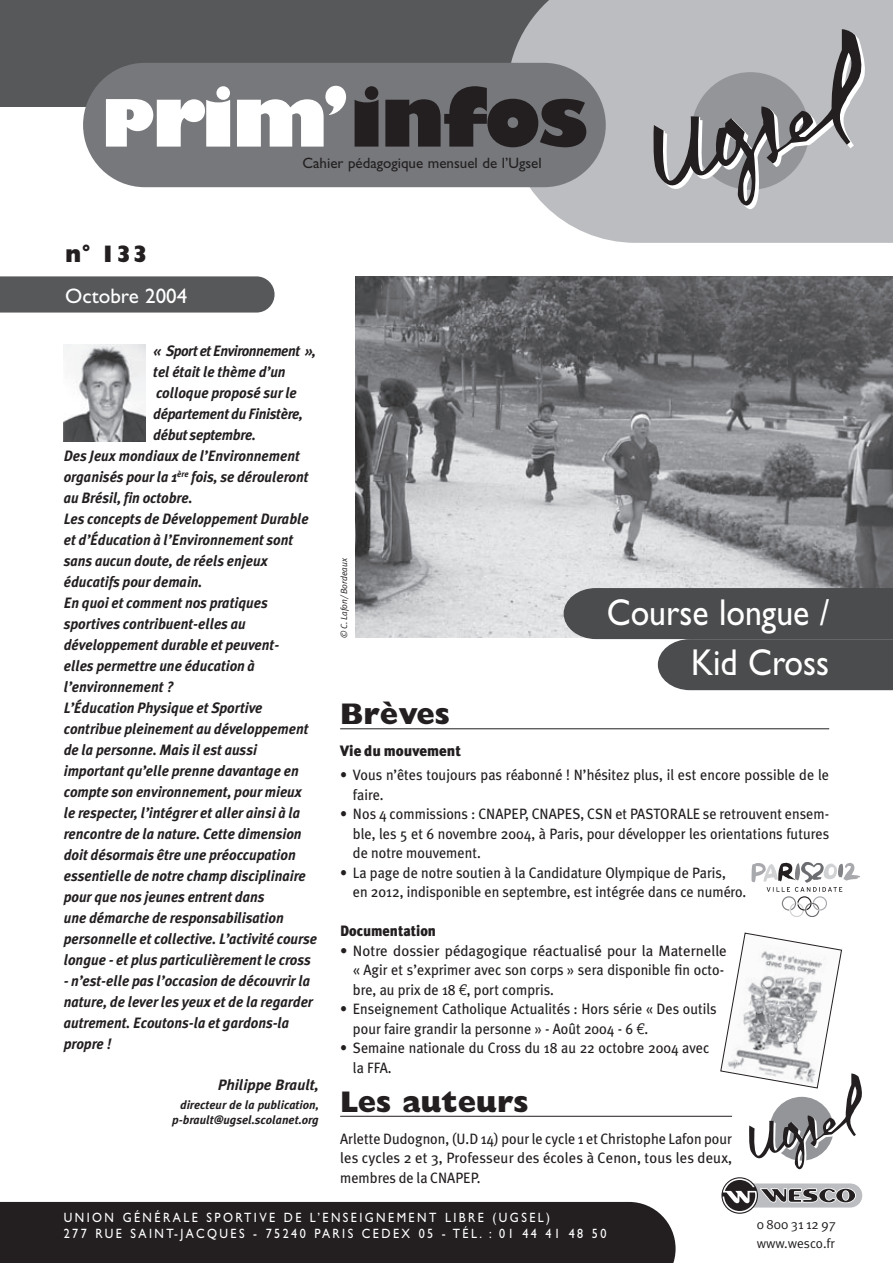
<style>
.page{position:relative;width:893px;height:1263px;background:#fff}
.page>*{position:absolute;margin:0;border:0;box-sizing:border-box;transform-origin:0 0}
.t1{font:37.5px/49.5px "Gill Sans";color:#fff;text-align:right;scale:.9 1}
.t2{font:800 30px "Gill Sans";color:#231f20}
.t3{font:800 24px "Gill Sans";color:#231f20}
.t4{font:21px "Gill Sans";color:#fff}
.t5{font:italic 700 15px/21px "Meta Plus";color:#231f20;scale:.95 1}
.t6{font:15px/19.5px "Meta Plus";color:#231f20;scale:.95 1}
.t7{font:15px/19.5px "Meta Plus";color:#231f20}
.t8{font:italic 700 15px "Meta Plus";letter-spacing:-.02em;color:#231f20;scale:.95 1}
.t9{font:15px "Gill Sans";color:#231f20}
.t10{font:italic 700 15px "Meta Plus";letter-spacing:-.03em;color:#231f20;scale:.95 1}
.t11{font:italic 700 15px "Meta Plus";color:#231f20}
.t12{font:900 15px "Meta Plus";color:#231f20}
.t13{font:900 15px "Meta Plus";color:#231f20;scale:.95 1}
.t14{font:13.5px/16.2px "Gill Sans";letter-spacing:.2em;color:#fff;scale:.9 1}
.t15{font:13.5px/19.5px "Meta Plus Normal";color:#231f20}
.t16{font:italic 700 12px/15px "Meta Plus";color:#231f20;text-align:right}
.t17{font:italic 9px "Meta Plus Normal";color:#231f20}
.s1{font-family:"Linotype Euro Font Ato F"}
</style>
<div class="page">
<img style="left:355px;top:276px;width:538px;height:362px">
<div style="left:0;top:0;width:583px;height:106px;background:#57585a"></div>
<svg style="left:507px;top:0;width:386px;height:243px;background:#bdbec1"></svg>
<svg style="left:83px;top:63px;width:523px;height:124px;background:#7b7d80"></svg>
<svg style="left:106px;top:86px;width:124px;height:61px"></svg>
<svg style="left:355px;top:86px;width:23px;height:61px"></svg>
<svg style="left:385px;top:86px;width:201px;height:61px;background:#434143"></svg>
<svg style="left:237px;top:86px;width:109px;height:61px"></svg>
<div style="left:0;top:1202px;width:676px;height:61px;background:#231f20"></div>
<div style="left:0;top:276px;width:275px;height:37px;background:#57585a"></div>
<hr style="left:340px;top:728px;width:489px;height:1px;background:#231f20">
<hr style="left:340px;top:1116px;width:392px;height:1px;background:#231f20">
<div style="left:731px;top:1183px;width:131px;height:24px;background:#bcbdc0;border-radius:12px"></div>
<svg style="left:721px;top:1177px;width:37px;height:37px"></svg>
<svg style="left:723px;top:1178px;width:133px;height:34px"></svg>
<img style="left:64px;top:344px;width:82px;height:98px">
<svg style="left:564px;top:588px;width:329px;height:102px"></svg>
<svg style="left:720px;top:932px;width:142px;height:238px"></svg>
<svg style="left:652px;top:29px;width:220px;height:180px;background:#a3a4a6"></svg>
<svg style="left:751px;top:862px;width:109px;height:55px"></svg>
<h3 class="t3" style="left:65px;top:240px;width:85px">n° 133</h3>
<h3 class="t4" style="left:65px;top:283px;width:123px">Octobre 2004</h3>
<p class="t9" style="left:303px;top:154px;width:241px">Cahier pédagogique mensuel de l’Ugsel</p>
<p class="t10" style="left:153px;top:342px;width:173px">« Sport et Environnement »,</p>
<p class="t5" style="left:153px;top:361px;width:141px">tel était le thème d’un</p>
<p class="t5" style="left:156px;top:382px;width:150px">colloque proposé sur le</p>
<p class="t8" style="left:153px;top:405px;width:159px">département du Finistère,</p>
<p class="t8" style="left:153px;top:426px;width:109px">début septembre.</p>
<p class="t5" style="left:64px;top:445px;width:250px">Des Jeux mondiaux de l’Environnement</p>
<p class="t5" style="left:64px;top:466px;width:259px">organisés pour la 1<sup>ère</sup> fois, se dérouleront</p>
<p class="t5" style="left:64px;top:487px;width:137px">au Brésil, fin octobre.</p>
<p class="t5" style="left:64px;top:508px;width:259px">Les concepts de Développement Durable</p>
<p class="t5" style="left:64px;top:529px;width:243px">et d’Éducation à l’Environnement sont</p>
<p class="t5" style="left:64px;top:550px;width:216px">sans aucun doute, de réels enjeux</p>
<p class="t5" style="left:64px;top:571px;width:147px">éducatifs pour demain.</p>
<p class="t5" style="left:64px;top:592px;width:216px">En quoi et comment nos pratiques</p>
<p class="t5" style="left:64px;top:613px;width:193px">sportives contribuent-elles au</p>
<p class="t5" style="left:64px;top:634px;width:228px">développement durable et peuvent-</p>
<p class="t5" style="left:64px;top:655px;width:203px">elles permettre une éducation à</p>
<p class="t5" style="left:64px;top:676px;width:117px">l’environnement ?</p>
<p class="t5" style="left:64px;top:697px;width:211px">L’Éducation Physique et Sportive</p>
<p class="t5" style="left:64px;top:718px;width:259px">contribue pleinement au développement</p>
<p class="t5" style="left:64px;top:739px;width:205px">de la personne. Mais il est aussi</p>
<p class="t5" style="left:64px;top:760px;width:249px">important qu’elle prenne davantage en</p>
<p class="t5" style="left:64px;top:781px;width:252px">compte son environnement, pour mieux</p>
<p class="t5" style="left:64px;top:802px;width:250px">le respecter, l’intégrer et aller ainsi à la</p>
<p class="t5" style="left:64px;top:823px;width:252px">rencontre de la nature. Cette dimension</p>
<p class="t5" style="left:64px;top:844px;width:246px">doit désormais être une préoccupation</p>
<p class="t5" style="left:64px;top:865px;width:256px">essentielle de notre champ disciplinaire</p>
<p class="t5" style="left:64px;top:886px;width:213px">pour que nos jeunes entrent dans</p>
<p class="t5" style="left:64px;top:907px;width:233px">une démarche de responsabilisation</p>
<p class="t5" style="left:64px;top:928px;width:268px">personnelle et collective. L’activité course</p>
<p class="t5" style="left:64px;top:949px;width:262px">longue - et plus particulièrement le cross</p>
<p class="t5" style="left:64px;top:970px;width:264px">- n’est-elle pas l’occasion de découvrir la nature, de lever les yeux et de la regarder autrement. Ecoutons-la et gardons-la propre !</p>
<p class="t11" style="left:218px;top:1076px;width:103px">Philippe Brault,</p>
<p class="t16" style="left:172px;top:1097px;width:148px">directeur de la publication, p-brault@ugsel.scolanet.org</p>
<p class="t17" style="left:339px;top:638px;width:82px;rotate:-90deg">© C. Lafon/Bordeaux</p>
<h1 class="t1" style="left:607px;top:588px;width:249px">Course longue /<br>Kid Cross</h1>
<h2 class="t2" style="left:340px;top:696px;width:111px">Brèves</h2>
<p class="t12" style="left:340px;top:742px;width:122px">Vie du mouvement</p>
<p class="t6" style="left:353px;top:765px;width:503px;text-indent:-13px">• Vous n’êtes toujours pas réabonné ! N’hésitez plus, il est encore possible de le faire.</p>
<p class="t6" style="left:353px;top:804px;width:503px;text-align:justify;text-indent:-13px">• Nos 4 commissions : CNAPEP, CNAPES, CSN et PASTORALE se retrouvent ensem&shy;ble, les 5 et 6 novembre 2004, à Paris, pour développer les orientations futures de notre mouvement.</p>
<p class="t6" style="left:353px;top:862px;width:416px;text-indent:-13px">• La page de notre soutien à la Candidature Olympique de Paris,<br>en 2012, indisponible en septembre, est intégrée dans ce numéro.</p>
<p class="t13" style="left:340px;top:922px;width:102px">Documentation</p>
<p class="t7" style="left:353px;top:940px;width:375px;text-indent:-13px">• Notre dossier pédagogique réactualisé pour la Maternelle « Agir et s’exprimer avec son corps » sera disponible fin octo&shy;bre, au prix de 18 <span class="s1">c</span>, port compris.</p>
<p class="t6" style="left:353px;top:999px;width:384px;text-indent:-13px">• Enseignement Catholique Actualités : Hors série « Des outils pour faire grandir la personne » - Août 2004 - 6 <span class="s1">c</span>.</p>
<p class="t6" style="left:353px;top:1038px;width:377px;text-indent:-13px">• Semaine nationale du Cross du 18 au 22 octobre 2004 avec la FFA.</p>
<h2 class="t2" style="left:340px;top:1084px;width:190px">Les auteurs</h2>
<p class="t6" style="left:340px;top:1129px;width:414px;text-align:justify">Arlette Dudognon, (U.D 14) pour le cycle 1 et Christophe Lafon pour les cycles 2 et 3, Professeur des écoles à Cenon, tous les deux, membres de la CNAPEP.</p>
<p class="t15" style="left:757px;top:1214px;width:81px">0 800 31 12 97 www.wesco.fr</p>
<p class="t14" style="left:64px;top:1209px;width:604px">UNION GÉNÉRALE SPORTIVE DE L’ENSEIGNEMENT LIBRE (UGSEL)<br>277 RUE SAINT-JACQUES - 75240 PARIS CEDEX 05 - TÉL. : 01 44 41 48 50</p>
</div>
